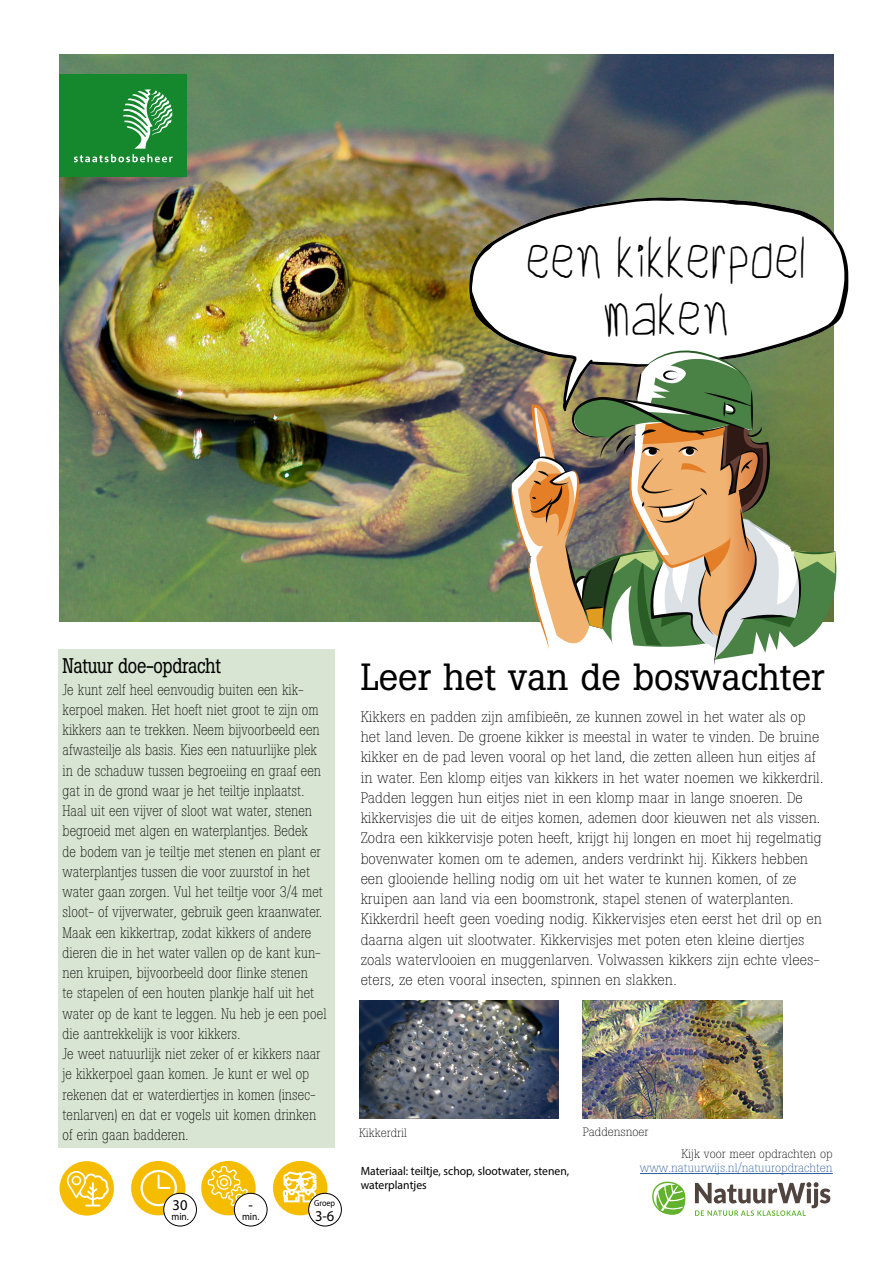
<style>
.page{position:relative;width:893px;height:1263px;background:#fff}
.page>*{position:absolute;margin:0;border:0;box-sizing:border-box;transform-origin:0 0}
.t1{font:54px/57px "Child Writing";color:#000;text-align:center;scale:.9 1}
.t2{font:37.5px "Boton";color:#000}
.t3{font:21px "Boton";letter-spacing:-.02em;color:#000;scale:.86 1}
.t4{font:300 15px/20.2px "Boton";color:#000;scale:.86 1}
.t5{font:300 15px/20.2px "Boton";color:#000}
.t6{font:15px "Myriad Pro";color:#000}
.t7{font:12px "Myriad Pro";color:#000}
.t8{font:300 12px "Boton";color:#000}
.t9{font:300 12px "Boton";color:#275b9b}
.t10{font:10.5px "Myriad Pro";color:#000;scale:.9 1}
.t11{font:9px "Myriad Pro";color:#000;scale:.9 1}
</style>
<div class="page">
<img style="left:60px;top:54px;width:773px;height:567px">
<div style="left:60px;top:74px;width:127px;height:102px;background:#15882e"></div>
<svg style="left:74px;top:89px;width:99px;height:73px"></svg>
<div style="left:60px;top:1161px;width:54px;height:54px;background:#f6bd00;border-radius:50%"></div>
<svg style="left:469px;top:197px;width:380px;height:214px"></svg>
<svg style="left:472px;top:200px;width:372px;height:201px"></svg>
<img style="left:511px;top:350px;width:326px;height:316px">
<div style="left:201px;top:1161px;width:55px;height:54px;background:#f6bd00;border-radius:50%"></div>
<svg style="left:208px;top:1166px;width:42px;height:42px"></svg>
<svg style="left:66px;top:1170px;width:43px;height:36px"></svg>
<div style="left:72px;top:1176px;width:9px;height:9px;border:2px solid #fff;border-radius:50%"></div>
<div style="left:273px;top:1161px;width:54px;height:54px;background:#f6bd00;border-radius:50%"></div>
<svg style="left:283px;top:1171px;width:33px;height:31px"></svg>
<div style="left:309px;top:1193px;width:32px;height:33px;background:#fff;border-radius:50%"></div>
<div style="left:308px;top:1193px;width:34px;height:33px;border:1px solid #000;border-radius:50%"></div>
<div style="left:131px;top:1161px;width:55px;height:54px;background:#f6bd00;border-radius:50%"></div>
<div style="left:141px;top:1170px;width:36px;height:36px;border:2px solid #fff;border-radius:50%"></div>
<svg style="left:157px;top:1173px;width:15px;height:16px"></svg>
<div style="left:234px;top:1193px;width:33px;height:33px;background:#fff;border-radius:50%"></div>
<div style="left:234px;top:1193px;width:33px;height:33px;border:1px solid #000;border-radius:50%"></div>
<div style="left:164px;top:1193px;width:32px;height:33px;background:#fff;border-radius:50%"></div>
<div style="left:163px;top:1193px;width:34px;height:33px;border:1px solid #000;border-radius:50%"></div>
<svg style="left:695px;top:1182px;width:135px;height:34px"></svg>
<svg style="left:652px;top:1181px;width:34px;height:34px"></svg>
<hr style="left:640px;top:1173px;width:193px;height:1px;background:#275b9b">
<div style="left:58px;top:649px;width:277px;height:33px;background:#d8e5d2"></div>
<div style="left:58px;top:674px;width:277px;height:372px;background:#d8e5d2"></div>
<div style="left:58px;top:1038px;width:277px;height:110px;background:#d8e5d2"></div>
<img style="left:359px;top:1000px;width:200px;height:119px">
<img style="left:583px;top:1000px;width:199px;height:118px">
<h1 class="t1" style="left:525px;top:229px;width:313px">een kikkerpoel maken</h1>
<h3 class="t3" style="left:63px;top:653px;width:186px">Natuur doe-opdracht</h3>
<p class="t4" style="left:63px;top:679px;width:308px">Je kunt zelf heel eenvoudig buiten een kik&shy;kerpoel maken. Het hoeft niet groot te zijn om kikkers aan te trekken. Neem bijvoorbeeld een afwasteilje als basis. Kies een natuurlijke plek in de schaduw tussen begroeiing en graaf een gat in de grond waar je het teiltje inplaatst.<br>Haal uit een vijver of sloot wat water, stenen begroeid met algen en waterplantjes. Bedek<br>de bodem van je teiltje met stenen en plant er waterplantjes tussen die voor zuurstof in het water gaan zorgen. Vul het teiltje voor 3/4 met sloot- of vijverwater, gebruik geen kraanwater.<br>Maak een kikkertrap, zodat kikkers of andere dieren die in het water vallen op de kant kun&shy;nen kruipen, bijvoorbeeld door flinke stenen<br>te stapelen of een houten plankje half uit het water op de kant te leggen. Nu heb je een poel die aantrekkelijk is voor kikkers.<br>Je weet natuurlijk niet zeker of er kikkers naar je kikkerpoel gaan komen. Je kunt er wel op rekenen dat er waterdiertjes in komen (insec&shy;tenlarven) en dat er vogels uit komen drinken of erin gaan badderen.</p>
<p class="t6" style="left:173px;top:1196px;width:16px">30</p>
<p class="t10" style="left:171px;top:1210px;width:21px">min.</p>
<p class="t6" style="left:248px;top:1196px;width:6px">-</p>
<p class="t10" style="left:242px;top:1210px;width:21px">min.</p>
<p class="t11" style="left:314px;top:1198px;width:25px">Groep</p>
<p class="t6" style="left:315px;top:1206px;width:20px">3-6</p>
<h2 class="t2" style="left:361px;top:654px;width:465px">Leer het van de boswachter</h2>
<p class="t5" style="left:361px;top:707px;width:464px">Kikkers en padden zijn amfibieën, ze kunnen zowel in het water als op het land leven. De groene kikker is meestal in water te vinden. De bruine kikker en de pad leven vooral op het land, die zetten alleen hun eitjes af in water. Een klomp eitjes van kikkers in het water noemen we kikkerdril.<br>Padden leggen hun eitjes niet in een klomp maar in lange snoeren. De kikkervisjes die uit de eitjes komen, ademen door kieuwen net als vissen.<br>Zodra een kikkervisje poten heeft, krijgt hij longen en moet hij regelmatig bovenwater komen om te ademen, anders verdrinkt hij. Kikkers hebben een glooiende helling nodig om uit het water te kunnen komen, of ze kruipen aan land via een boomstronk, stapel stenen of waterplanten.<br>Kikkerdril heeft geen voeding nodig. Kikkervisjes eten eerst het dril op en daarna algen uit slootwater. Kikkervisjes met poten eten kleine diertjes zoals watervlooien en muggenlarven. Volwassen kikkers zijn echte vlees&shy;eters, ze eten vooral insecten, spinnen en slakken.</p>
<p class="t8" style="left:359px;top:1126px;width:50px">Kikkerdril</p>
<p class="t8" style="left:583px;top:1125px;width:67px">Paddensnoer</p>
<p class="t8" style="left:682px;top:1147px;width:153px">Kijk voor meer opdrachten op</p>
<p class="t7" style="left:361px;top:1163px;width:210px">Materiaal: teiltje, schop, slootwater, stenen,</p>
<p class="t9" style="left:640px;top:1161px;width:194px">www.natuurwijs.nl/natuuropdrachten</p>
<p class="t7" style="left:361px;top:1178px;width:68px">waterplantjes</p>
</div>
